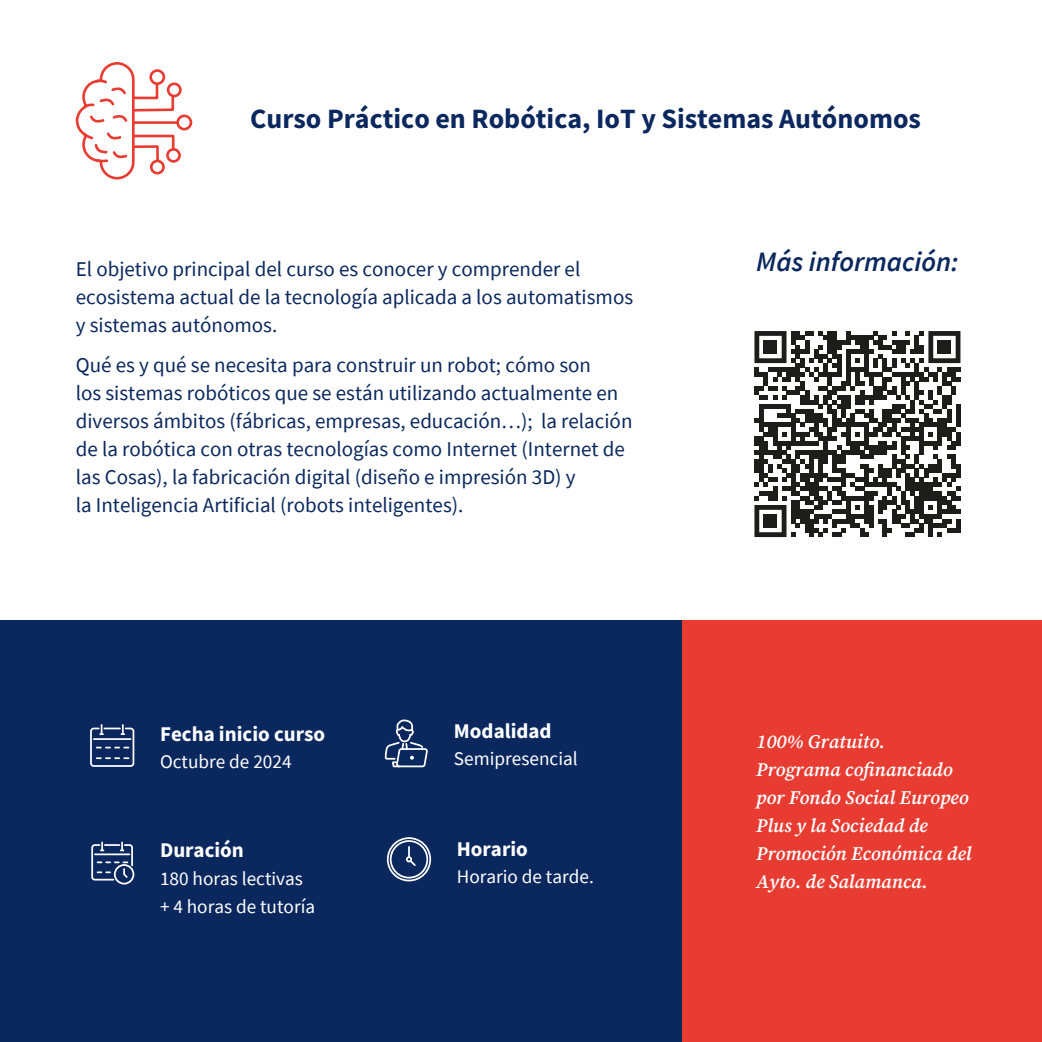
<style>
.page{position:relative;width:1042px;height:1042px;background:#fff}
.page>*{position:absolute;margin:0;border:0;box-sizing:border-box;transform-origin:0 0}
.t1{font:700 28px "Source Sans Pro";color:#0b285e}
.t2{font:italic 600 28px "Source Sans Pro";color:#0b285e}
.t3{font:21px/28px "Source Sans Pro";color:#0b285e}
.t4{font:700 21px "Source Sans Pro";color:#fff}
.t5{font:italic 600 19.25px/28px "Source Serif Pro";color:#fff}
.t6{font:19.25px/28px "Source Sans Pro";color:#fff}
</style>
<div class="page">
<div style="left:0;top:620px;width:1042px;height:422px;background:#0b285e"></div>
<div style="left:682px;top:620px;width:360px;height:422px;background:#e83c32"></div>
<svg style="left:384px;top:719px;width:44px;height:49px"></svg>
<div style="left:387px;top:837px;width:44px;height:44px;border:2px solid #fff;border-radius:50%"></div>
<svg style="left:389px;top:839px;width:40px;height:40px"></svg>
<div style="left:90px;top:727px;width:44px;height:40px;border:2px solid #fff;border-radius:3px"></div>
<hr style="left:94px;top:738px;width:37px;height:2px;background:#fff">
<svg style="left:100px;top:725px;width:24px;height:10px"></svg>
<svg style="left:97px;top:747px;width:31px;height:1px"></svg>
<svg style="left:97px;top:757px;width:31px;height:2px"></svg>
<div style="left:114px;top:864px;width:20px;height:20px;border:2px solid #fff;border-radius:50%"></div>
<svg style="left:91px;top:842px;width:43px;height:39px"></svg>
<svg style="left:75px;top:62px;width:101px;height:118px"></svg>
<div style="left:149px;top:69px;width:16px;height:16px;border:3px solid #e83c32;border-radius:50%"></div>
<div style="left:167px;top:82px;width:15px;height:15px;border:3px solid #e83c32;border-radius:50%"></div>
<div style="left:176px;top:115px;width:16px;height:15px;border:3px solid #e83c32;border-radius:50%"></div>
<div style="left:166px;top:148px;width:15px;height:15px;border:3px solid #e83c32;border-radius:50%"></div>
<div style="left:150px;top:160px;width:15px;height:14px;border:3px solid #e83c32;border-radius:50%"></div>
<svg style="left:754px;top:331px;width:206px;height:206px"></svg>
<div style="left:763px;top:340px;width:14px;height:14px;background:#1d1d1b"></div>
<div style="left:937px;top:340px;width:14px;height:14px;background:#1d1d1b"></div>
<div style="left:763px;top:514px;width:14px;height:14px;background:#1d1d1b"></div>
<h1 class="t1" style="left:250px;top:100px;width:672px">Curso Práctico en Robótica, IoT y Sistemas Autónomos</h1>
<p class="t3" style="left:76px;top:255px;width:559px">El objetivo principal del curso es conocer y comprender el ecosistema actual de la tecnología aplicada a los automatismos y sistemas autónomos.</p>
<p class="t3" style="left:76px;top:351px;width:558px">Qué es y qué se necesita para construir un robot; cómo son<br>los sistemas robóticos que se están utilizando actualmente en diversos ámbitos (fábricas, empresas, educación…); la relación de la robótica con otras tecnologías como Internet (Internet de las Cosas), la fabricación digital (diseño e impresión 3D) y<br>la Inteligencia Artificial (robots inteligentes).</p>
<p class="t4" style="left:160px;top:719px;width:167px">Fecha inicio curso</p>
<p class="t4" style="left:454px;top:716px;width:99px">Modalidad</p>
<p class="t6" style="left:454px;top:744px;width:125px">Semipresencial</p>
<p class="t6" style="left:160px;top:747px;width:133px">Octubre de 2024</p>
<p class="t4" style="left:160px;top:836px;width:85px">Duración</p>
<p class="t6" style="left:160px;top:864px;width:157px">180 horas lectivas + 4 horas de tutoría</p>
<p class="t4" style="left:457px;top:834px;width:73px">Horario</p>
<p class="t6" style="left:457px;top:862px;width:139px">Horario de tarde.</p>
<h1 class="t2" style="left:756px;top:243px;width:204px">Más información:</h1>
<p class="t5" style="left:756px;top:727px;width:217px">100% Gratuito.<br>Programa cofinanciado por Fondo Social Europeo<br>Plus y la Sociedad de<br>Promoción Económica del<br>Ayto. de Salamanca.</p>
</div>
